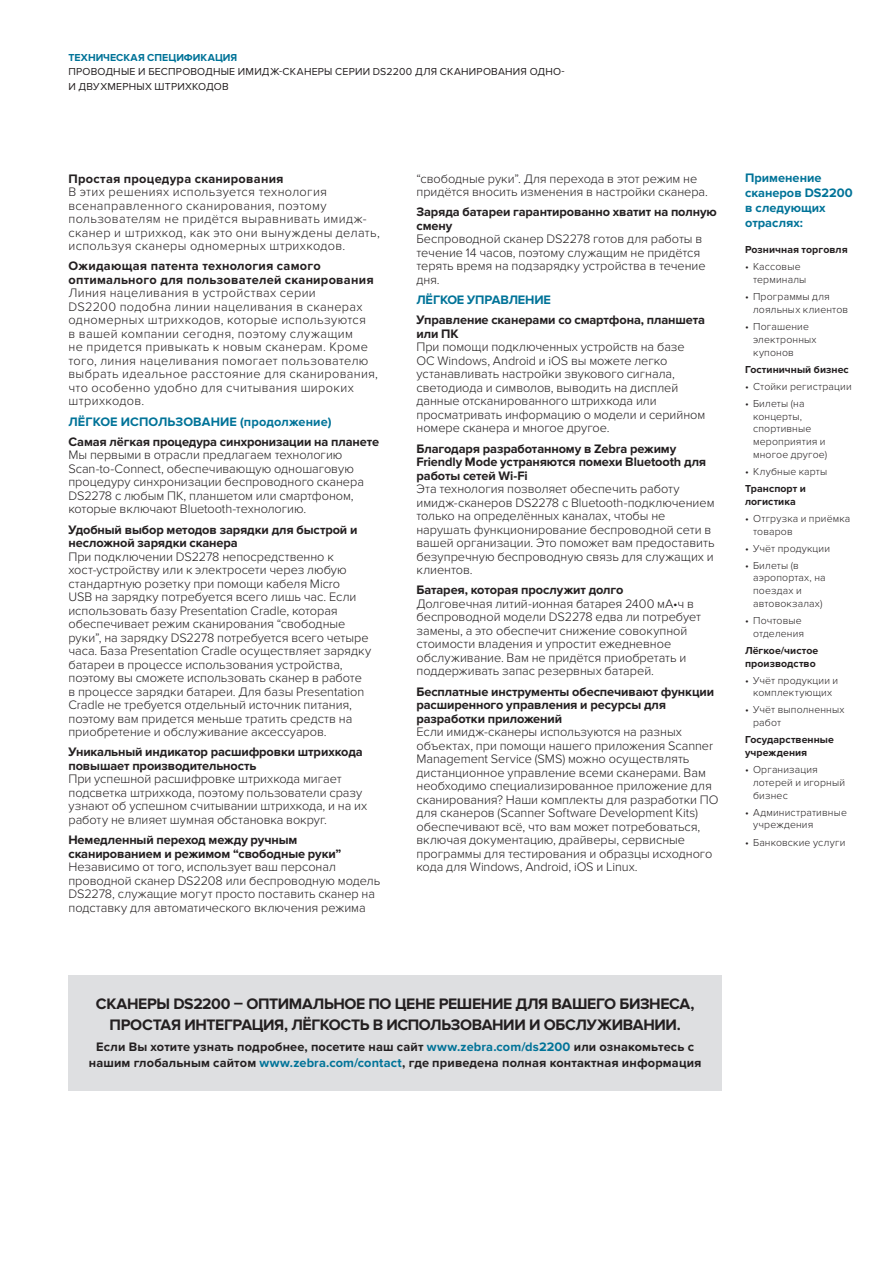
<style>
.page{position:relative;width:893px;height:1263px;background:#fff}
.page>*{position:absolute;margin:0;border:0;box-sizing:border-box;transform-origin:0 0}
.Callout_1{font:700 15.75px/21px "Proxima Nova";letter-spacing:-.025em;color:#231f20;text-align:center}
.Body{font:300 12.75px/13.5px "Proxima Nova";letter-spacing:-.005em;color:#231f20}
.Body-2{font:700 12.75px/13.5px "Proxima Nova";letter-spacing:-.01em;color:#231f20}
.Body_before_bullet{font:300 12.75px/13.5px "Proxima Nova";letter-spacing:.025em;color:#231f20}
.CTA-Call_To_Action{font:700 12.75px/16.2px "Proxima Nova";letter-spacing:.01em;color:#231f20;text-align:center}
.Body_before_bullet-2{font:700 12.75px/13.5px "Proxima Nova";letter-spacing:.02em;color:#231f20}
.Sidebar_Head_Color{font:700 12.75px/15px "Proxima Nova";color:#007398}
.Body_Subhead_Level_1{font:700 12.75px "Proxima Nova";letter-spacing:.01em;color:#007398}
.Body-3{font:700 12.75px "Proxima Nova";letter-spacing:-.01em;color:#007398}
.t1{font:300 10.5px/12.8px "Proxima Nova";letter-spacing:.015em;color:#231f20}
.Sidebar_Bullet{font:700 10.5px/12.8px "Proxima Nova";letter-spacing:.005em;color:#231f20}
.t2{font:10.5px/14.2px "Proxima Nova";letter-spacing:.02em;color:#231f20}
.t3{font:700 10.5px "Proxima Nova";letter-spacing:.005em;color:#007398}
.s1{color:#007398}
</style>
<div class="page">
<div style="left:68px;top:975px;width:654px;height:115px;background:#dedfe1"></div>
<p class="t3" style="left:68px;top:51px;width:170px">ТЕХНИЧЕСКАЯ СПЕЦИФИКАЦИЯ</p>
<p class="t2" style="left:68px;top:65px;width:498px">ПРОВОДНЫЕ И БЕСПРОВОДНЫЕ ИМИДЖ-СКАНЕРЫ СЕРИИ DS2200 ДЛЯ СКАНИРОВАНИЯ ОДНО-<br>И ДВУХМЕРНЫХ ШТРИХКОДОВ</p>
<p class="Body_before_bullet-2" style="left:68px;top:172px;width:217px">Простая процедура сканирования</p>
<p class="Body_before_bullet" style="left:68px;top:185px;width:313px">В этих решениях используется технология всенаправленного сканирования, поэтому пользователям не придётся выравнивать имидж&shy;сканер и штрихкод, как это они вынуждены делать, используя сканеры одномерных штрихкодов.</p>
<p class="Body_before_bullet-2" style="left:68px;top:260px;width:307px">Ожидающая патента технология самого оптимального для пользователей сканирования</p>
<p class="Body_before_bullet" style="left:68px;top:286px;width:311px">Линия нацеливания в устройствах серии<br>DS2200 подобна линии нацеливания в сканерах одномерных штрихкодов, которые используются<br>в вашей компании сегодня, поэтому служащим<br>не придется привыкать к новым сканерам. Кроме того, линия нацеливания помогает пользователю выбрать идеальное расстояние для сканирования, что особенно удобно для считывания широких штрихкодов.</p>
<p class="Body_Subhead_Level_1" style="left:68px;top:414px;width:265px">ЛЁГКОЕ ИСПОЛЬЗОВАНИЕ (продолжение)</p>
<p class="Body-2" style="left:68px;top:435px;width:312px">Самая лёгкая процедура синхронизации на планете</p>
<p class="Body" style="left:68px;top:448px;width:297px">Мы первыми в отрасли предлагаем технологию Scan-to-Connect, обеспечивающую одношаговую процедуру синхронизации беспроводного сканера DS2278 с любым ПК, планшетом или смартфоном, которые включают Bluetooth-технологию.</p>
<p class="Body-2" style="left:68px;top:523px;width:291px">Удобный выбор методов зарядки для быстрой и несложной зарядки сканера</p>
<p class="Body" style="left:68px;top:550px;width:304px">При подключении DS2278 непосредственно к хост-устройству или к электросети через любую стандартную розетку при помощи кабеля Micro<br>USB на зарядку потребуется всего лишь час. Если использовать базу Presentation Cradle, которая обеспечивает режим сканирования “свободные руки”, на зарядку DS2278 потребуется всего четыре часа. База Presentation Cradle осуществляет зарядку батареи в процессе использования устройства, поэтому вы сможете использовать сканер в работе в процессе зарядки батареи. Для базы Presentation Cradle не требуется отдельный источник питания, поэтому вам придется меньше тратить средств на приобретение и обслуживание аксессуаров.</p>
<p class="Body-2" style="left:68px;top:746px;width:296px">Уникальный индикатор расшифровки штрихкода повышает производительность</p>
<p class="Body" style="left:68px;top:772px;width:300px">При успешной расшифровке штрихкода мигает подсветка штрихкода, поэтому пользователи сразу узнают об успешном считывании штрихкода, и на их работу не влияет шумная обстановка вокруг.</p>
<p class="Body-2" style="left:68px;top:833px;width:274px">Немедленный переход между ручным сканированием и режимом “свободные руки”</p>
<p class="Body" style="left:68px;top:860px;width:313px">Независимо от того, использует ваш персонал проводной сканер DS2208 или беспроводную модель DS2278, служащие могут просто поставить сканер на подставку для автоматического включения режима</p>
<p class="Body" style="left:416px;top:172px;width:293px">“свободные руки”. Для перехода в этот режим не придётся вносить изменения в настройки сканера.</p>
<p class="Body-2" style="left:416px;top:206px;width:302px">Заряда батареи гарантированно хватит на полную смену</p>
<p class="Body" style="left:416px;top:232px;width:291px">Беспроводной сканер DS2278 готов для работы в течение 14 часов, поэтому служащим не придётся терять время на подзарядку устройства в течение дня.</p>
<p class="Body-3" style="left:416px;top:292px;width:136px">ЛЁГКОЕ УПРАВЛЕНИЕ</p>
<p class="Body-2" style="left:416px;top:314px;width:290px">Управление сканерами со смартфона, планшета или ПК</p>
<p class="Body" style="left:416px;top:340px;width:290px">При помощи подключенных устройств на базе ОС Windows, Android и iOS вы можете легко устанавливать настройки звукового сигнала, светодиода и символов, выводить на дисплей данные отсканированного штрихкода или просматривать информацию о модели и серийном номере сканера и многое другое.</p>
<p class="Body-2" style="left:416px;top:442px;width:291px">Благодаря разработанному в Zebra режиму<br>Friendly Mode устраняются помехи Bluetooth для работы сетей Wi-Fi</p>
<p class="Body" style="left:416px;top:482px;width:300px">Эта технология позволяет обеспечить работу имидж-сканеров DS2278 с Bluetooth-подключением только на определённых каналах, чтобы не нарушать функционирование беспроводной сети в вашей организации. Это поможет вам предоставить безупречную беспроводную связь для служащих и клиентов.</p>
<p class="Body-2" style="left:416px;top:584px;width:208px">Батарея, которая прослужит долго</p>
<p class="Body" style="left:416px;top:597px;width:286px">Долговечная литий-ионная батарея 2400 мА•ч в беспроводной модели DS2278 едва ли потребует замены, а это обеспечит снижение совокупной стоимости владения и упростит ежедневное обслуживание. Вам не придётся приобретать и поддерживать запас резервных батарей.</p>
<p class="Body-2" style="left:416px;top:685px;width:299px">Бесплатные инструменты обеспечивают функции расширенного управления и ресурсы для разработки приложений</p>
<p class="Body" style="left:416px;top:725px;width:304px">Если имидж-сканеры используются на разных объектах, при помощи нашего приложения Scanner Management Service (SMS) можно осуществлять дистанционное управление всеми сканерами. Вам необходимо специализированное приложение для сканирования? Наши комплекты для разработки ПО для сканеров (Scanner Software Development Kits) обеспечивают всё, что вам может потребоваться, включая документацию, драйверы, сервисные программы для тестирования и образцы исходного кода для Windows, Android, iOS и Linux.</p>
<p class="Sidebar_Head_Color" style="left:745px;top:171px;width:109px">Применение сканеров DS2200 в следующих отраслях:</p>
<p class="Sidebar_Bullet" style="left:745px;top:244px;width:104px">Розничная торговля</p>
<p class="t1" style="left:753px;top:261px;width:55px;text-indent:-8px">• Кассовые терминалы</p>
<p class="t1" style="left:753px;top:290px;width:97px;text-indent:-8px">• Программы для лояльных клиентов</p>
<p class="t1" style="left:753px;top:320px;width:65px;text-indent:-8px">• Погашение электронных купонов</p>
<p class="Sidebar_Bullet" style="left:745px;top:363px;width:105px">Гостиничный бизнес</p>
<p class="t1" style="left:745px;top:380px;width:108px">• Стойки регистрации</p>
<p class="t1" style="left:753px;top:397px;width:76px;text-indent:-8px">• Билеты (на концерты, спортивные мероприятия и многое другое)</p>
<p class="t1" style="left:745px;top:465px;width:84px">• Клубные карты</p>
<p class="Sidebar_Bullet" style="left:745px;top:482px;width:62px">Транспорт и логистика</p>
<p class="t1" style="left:753px;top:512px;width:99px;text-indent:-8px">• Отгрузка и приёмка товаров</p>
<p class="t1" style="left:745px;top:542px;width:87px">• Учёт продукции</p>
<p class="t1" style="left:753px;top:559px;width:74px;text-indent:-8px">• Билеты (в аэропортах, на поездах и автовокзалах)</p>
<p class="t1" style="left:745px;top:614px;width:61px;text-align:right">• Почтовые отделения</p>
<p class="Sidebar_Bullet" style="left:745px;top:644px;width:75px">Лёгкое/чистое производство</p>
<p class="t1" style="left:745px;top:674px;width:95px;text-align:center">• Учёт продукции и комплектующих</p>
<p class="t1" style="left:753px;top:704px;width:93px;text-indent:-8px">• Учёт выполненных работ</p>
<p class="Sidebar_Bullet" style="left:745px;top:734px;width:90px">Государственные учреждения</p>
<p class="t1" style="left:753px;top:763px;width:93px;text-indent:-8px">• Организация лотерей и игорный бизнес</p>
<p class="t1" style="left:753px;top:806px;width:95px;text-indent:-8px">• Административные учреждения</p>
<p class="t1" style="left:745px;top:836px;width:102px">• Банковские услуги</p>
<p class="Callout_1" style="left:96px;top:993px;width:600px">СКАНЕРЫ DS2200 – ОПТИМАЛЬНОЕ ПО ЦЕНЕ РЕШЕНИЕ ДЛЯ ВАШЕГО БИЗНЕСА,<br>ПРОСТАЯ ИНТЕГРАЦИЯ, ЛЁГКОСТЬ В ИСПОЛЬЗОВАНИИ И ОБСЛУЖИВАНИИ.</p>
<p class="CTA-Call_To_Action" style="left:89px;top:1039px;width:614px">Если Вы хотите узнать подробнее, посетите наш сайт <span class="s1">www.zebra.com/ds2200</span> или ознакомьтесь с нашим глобальным сайтом <span class="s1">www.zebra.com/contact</span>, где приведена полная контактная информация</p>
</div>
